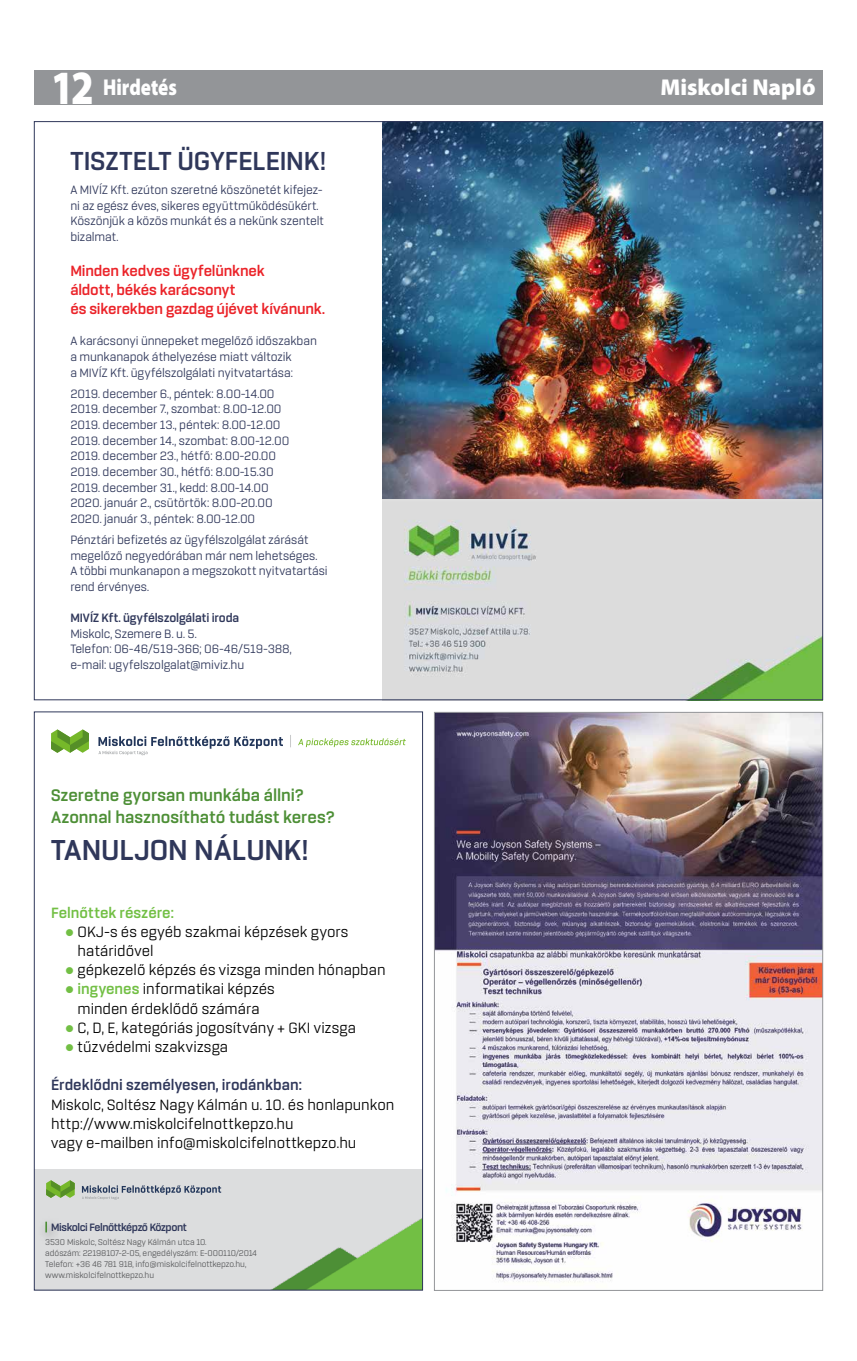
<style>
.page{position:relative;width:857px;height:1361px;background:#fff}
.page>*{position:absolute;margin:0;border:0;box-sizing:border-box;transform-origin:0 0}
.t1{font:700 31px "Rogan";letter-spacing:-.01em;color:#2f375a}
.t2{font:700 28px "Rogan";letter-spacing:.005em;color:#2f375a}
.t3{font:900 23px "Myriad Pro";color:#fff}
.t4{font:900 23px "Myriad Pro";color:#fff;scale:.82 1}
.t5{font:700 18px/21.6px "Rogan";letter-spacing:.005em;color:#4d8f36}
.t6{font:16px/19.2px "Rogan";letter-spacing:.005em;color:#000}
.t7{font:700 16px/19.2px "Rogan";letter-spacing:-.01em;color:#eb2329}
.t8{font:700 16px "Rogan";color:#2f375a}
.t9{font:700 16px "Rogan";letter-spacing:.01em;color:#72bf44}
.t10{font:13px/15.6px "Rogan";letter-spacing:-.01em;color:#2f375a}
.t11{font:700 13px "Rogan";letter-spacing:-.005em;color:#2f375a}
.t12{font:700 11.5px "Rogan";letter-spacing:-.03em;color:#2f375a}
.t13{font:9px/10.8px "Rogan";color:#58595b}
.s1{font-size:48px}
.s2{color:#72bf44}
.s3{font-weight:700;color:#72bf44}
</style>
<div class="page">
<div style="left:34px;top:70px;width:788px;height:34px;background:#939598"></div>
<div style="left:34px;top:1169px;width:388px;height:121px;background:#dcddde"></div>
<img style="left:274px;top:1219px;width:146px;height:69px">
<svg style="left:82px;top:1185px;width:139px;height:14px"></svg>
<svg style="left:46px;top:1180px;width:29px;height:18px"></svg>
<div style="left:38px;top:1216px;width:22px;height:28px;background:#d8d9da"></div>
<svg style="left:45px;top:1221px;width:2px;height:11px"></svg>
<svg style="left:290px;top:735px;width:1px;height:12px"></svg>
<svg style="left:298px;top:738px;width:107px;height:9px"></svg>
<svg style="left:98px;top:736px;width:185px;height:19px"></svg>
<svg style="left:51px;top:729px;width:38px;height:24px"></svg>
<img style="left:436px;top:714px;width:384px;height:569px">
<img style="left:382px;top:123px;width:438px;height:575px">
<h3 class="t4" style="left:51px;top:75px;width:155px"><span class="s1">12</span> Hirdetés</h3>
<h3 class="t3" style="left:660px;top:74px;width:156px">Miskolci Napló</h3>
<h2 class="t2" style="left:70px;top:145px;width:257px">TISZTELT ÜGYFELEINK!</h2>
<p class="t10" style="left:70px;top:182px;width:255px">A MIVÍZ Kft. ezúton szeretné köszönetét kifejez&shy;ni az egész éves, sikeres együttműködésükért.<br>Köszönjük a közös munkát és a nekünk szentelt bizalmat.</p>
<p class="t7" style="left:70px;top:261px;width:256px">Minden kedves ügyfelünknek<br>áldott, békés karácsonyt<br>és sikerekben gazdag újévet kívánunk.</p>
<p class="t10" style="left:70px;top:333px;width:248px">A karácsonyi ünnepeket megelőző időszakban a munkanapok áthelyezése miatt változik<br>a MIVÍZ Kft. ügyfélszolgálati nyitvatartása:</p>
<p class="t10" style="left:70px;top:386px;width:220px">2019. december 6., péntek: 8.00-14.00<br>2019. december 7., szombat: 8.00-12.00<br>2019. december 13., péntek: 8.00-12.00<br>2019. december 14., szombat: 8.00-12.00<br>2019. december 23., hétfő: 8.00-20.00<br>2019. december 30., hétfő: 8.00-15.30<br>2019. december 31., kedd: 8.00-14.00<br>2020. január 2., csütörtök: 8.00-20.00<br>2020. január 3., péntek: 8.00-12.00</p>
<p class="t10" style="left:70px;top:532px;width:259px">Pénztári befizetés az ügyfélszolgálat zárását megelőző negyedórában már nem lehetséges.<br>A többi munkanapon a megszokott nyitvatartási rend érvényes.</p>
<p class="t11" style="left:70px;top:610px;width:170px">MIVÍZ Kft. ügyfélszolgálati iroda</p>
<p class="t10" style="left:70px;top:626px;width:223px">Miskolc, Szemere B. u. 5.<br>Telefon: 06-46/519-366; 06-46/519-388, e-mail: ugyfelszolgalat@miviz.hu</p>
<h3 class="t5" style="left:51px;top:784px;width:284px">Szeretne gyorsan munkába állni?<br>Azonnal hasznosítható tudást keres?</h3>
<h1 class="t1" style="left:51px;top:832px;width:259px">TANULJON NÁLUNK!</h1>
<p class="t9" style="left:51px;top:903px;width:124px">Felnőttek részére:</p>
<p class="t6" style="left:78px;top:922px;width:272px;text-indent:-12px"><span class="s2">●</span> OKJ-s és egyéb szakmai képzések gyors határidővel</p>
<p class="t6" style="left:65px;top:960px;width:322px"><span class="s2">●</span> gépkezelő képzés és vizsga minden hónapban</p>
<p class="t6" style="left:65px;top:980px;width:211px;text-align:center"><span class="s2">●</span> <span class="s3">ingyenes</span> informatikai képzés minden érdeklődő számára</p>
<p class="t6" style="left:65px;top:1018px;width:292px"><span class="s2">●</span> C, D, E, kategóriás jogosítvány + GKI vizsga</p>
<p class="t6" style="left:65px;top:1037px;width:164px"><span class="s2">●</span> tűzvédelmi szakvizsga</p>
<p class="t8" style="left:51px;top:1076px;width:252px">Érdeklődni személyesen, irodánkban:</p>
<p class="t6" style="left:51px;top:1095px;width:344px">Miskolc, Soltész Nagy Kálmán u. 10. és honlapunkon http://www.miskolcifelnottkepzo.hu<br>vagy e-mailben info@miskolcifelnottkepzo.hu</p>
<p class="t12" style="left:51px;top:1220px;width:137px">Miskolci Felnőttképző Központ</p>
<p class="t13" style="left:45px;top:1237px;width:213px">3530 Miskolc, Soltész Nagy Kálmán utca 10.<br>adószám: 22198107-2-05, engedélyszám: E-000110/2014<br>Telefon: +36 46 781 918, info@miskolcifelnottkepzo.hu, www.miskolcifelnottkepzo.hu</p>
</div>
